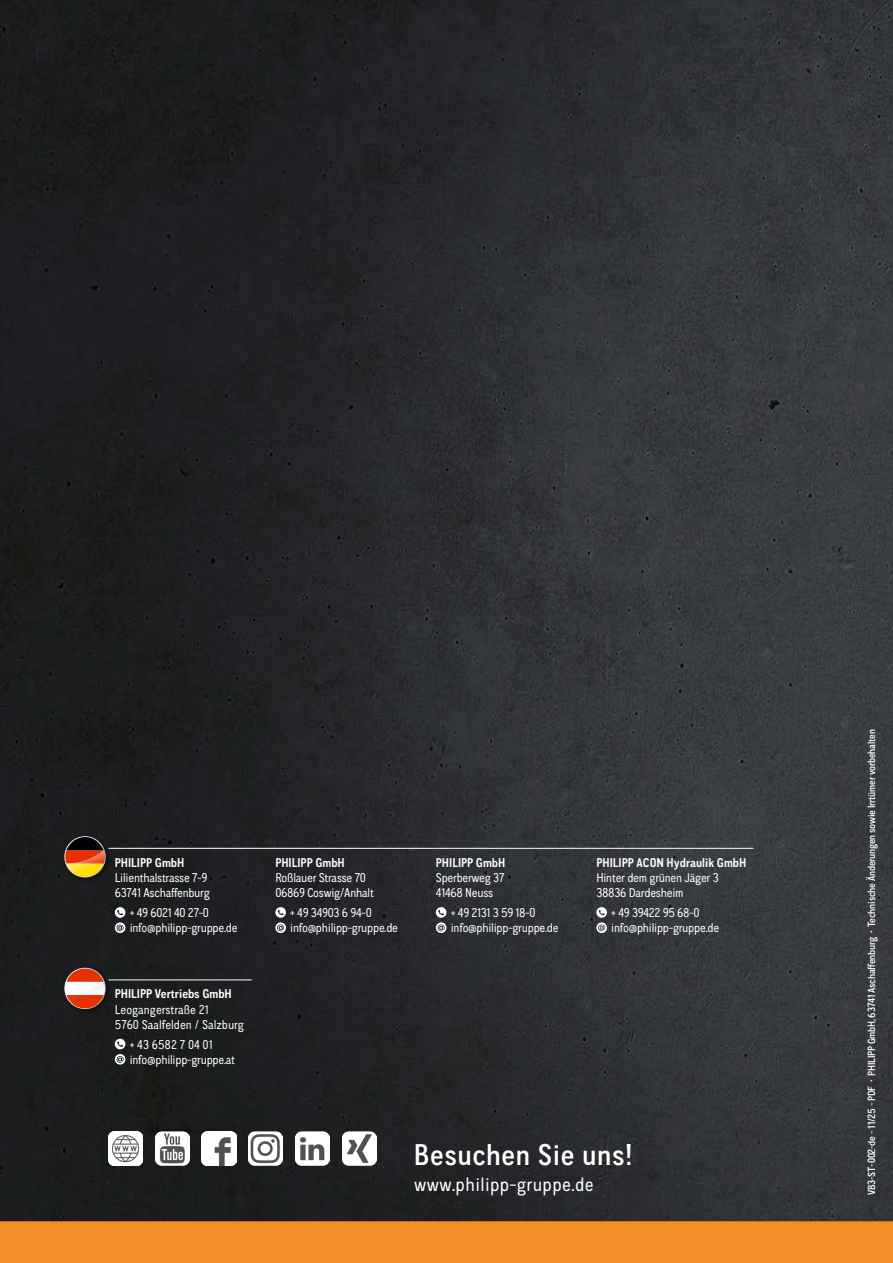
<style>
.page{position:relative;width:893px;height:1263px;background:#fff}
.page>*{position:absolute;margin:0;border:0;box-sizing:border-box;transform-origin:0 0}
.t1{font:500 30px "CA Normal";letter-spacing:.02em;color:#fff}
.t2{font:19.5px "CA Normal";letter-spacing:.02em;color:#fff}
.t3{font:12.75px/15.3px "CA Normal";letter-spacing:-.02em;color:#fff}
.t4{font:700 12.75px "CA Normal";color:#fff}
.t5{font:12.75px/15.3px "CA Normal";color:#fff}
.t6{font:500 10.5px "CA Normal";letter-spacing:-.02em;color:#fff}
</style>
<div class="page">
<img style="left:0;top:0;width:893px;height:1221px">
<div style="left:62px;top:965px;width:50px;height:50px;background:#1a1b1c"></div>
<svg style="left:64px;top:968px;width:42px;height:41px"></svg>
<svg style="left:65px;top:969px;width:41px;height:41px"></svg>
<svg style="left:115px;top:1039px;width:10px;height:26px"></svg>
<svg style="left:115px;top:907px;width:10px;height:26px"></svg>
<svg style="left:275px;top:907px;width:11px;height:26px"></svg>
<svg style="left:436px;top:907px;width:10px;height:26px"></svg>
<svg style="left:596px;top:907px;width:11px;height:26px"></svg>
<hr style="left:108px;top:848px;width:645px;height:1px;background:#fff">
<hr style="left:108px;top:979px;width:144px;height:1px;background:#fff">
<div style="left:62px;top:833px;width:50px;height:51px;background:#1c1c1d"></div>
<svg style="left:64px;top:836px;width:42px;height:41px"></svg>
<svg style="left:65px;top:837px;width:41px;height:41px"></svg>
<img style="left:108px;top:1131px;width:34px;height:34px">
<img style="left:202px;top:1131px;width:34px;height:34px">
<img style="left:296px;top:1131px;width:33px;height:34px">
<img style="left:155px;top:1131px;width:34px;height:34px">
<img style="left:342px;top:1132px;width:34px;height:34px">
<img style="left:249px;top:1131px;width:34px;height:34px">
<div style="left:0;top:1221px;width:893px;height:42px;background:#f18f27"></div>
<p class="t4" style="left:115px;top:854px;width:71px">PHILIPP GmbH</p>
<p class="t3" style="left:115px;top:870px;width:97px">Lilienthalstrasse 7-9<br>63741 Aschaffenburg</p>
<p class="t3" style="left:130px;top:904px;width:109px">+ 49 6021 40 27-0 info@philipp-gruppe.de</p>
<p class="t4" style="left:115px;top:985px;width:119px">PHILIPP Vertriebs GmbH</p>
<p class="t5" style="left:115px;top:1001px;width:131px">Leogangerstraße 21<br>5760 Saalfelden / Salzburg</p>
<p class="t3" style="left:130px;top:1036px;width:107px">+ 43 6582 7 04 01 info@philipp-gruppe.at</p>
<p class="t4" style="left:275px;top:854px;width:71px">PHILIPP GmbH</p>
<p class="t3" style="left:275px;top:870px;width:100px">Roßlauer Strasse 70<br>06869 Coswig/Anhalt</p>
<p class="t3" style="left:290px;top:904px;width:109px">+ 49 34903 6 94-0 info@philipp-gruppe.de</p>
<p class="t4" style="left:436px;top:854px;width:71px">PHILIPP GmbH</p>
<p class="t3" style="left:436px;top:870px;width:70px">Sperberweg 37<br>41468 Neuss</p>
<p class="t3" style="left:451px;top:904px;width:109px">+ 49 2131 3 59 18-0 info@philipp-gruppe.de</p>
<p class="t4" style="left:596px;top:854px;width:151px">PHILIPP ACON Hydraulik GmbH</p>
<p class="t3" style="left:596px;top:870px;width:124px">Hinter dem grünen Jäger 3<br>38836 Dardesheim</p>
<p class="t3" style="left:611px;top:904px;width:109px">+ 49 39422 95 68-0 info@philipp-gruppe.de</p>
<h1 class="t1" style="left:414px;top:1134px;width:220px">Besuchen Sie uns!</h1>
<h2 class="t2" style="left:414px;top:1171px;width:181px">www.philipp-gruppe.de</h2>
<p class="t6" style="left:864px;top:1195px;width:467px;rotate:-90deg">VB3-ST-002-de - 11/25 - PDF • PHILIPP GmbH, 63741 Aschaffenburg • Technische Änderungen sowie Irrtümer vorbehalten</p>
</div>
